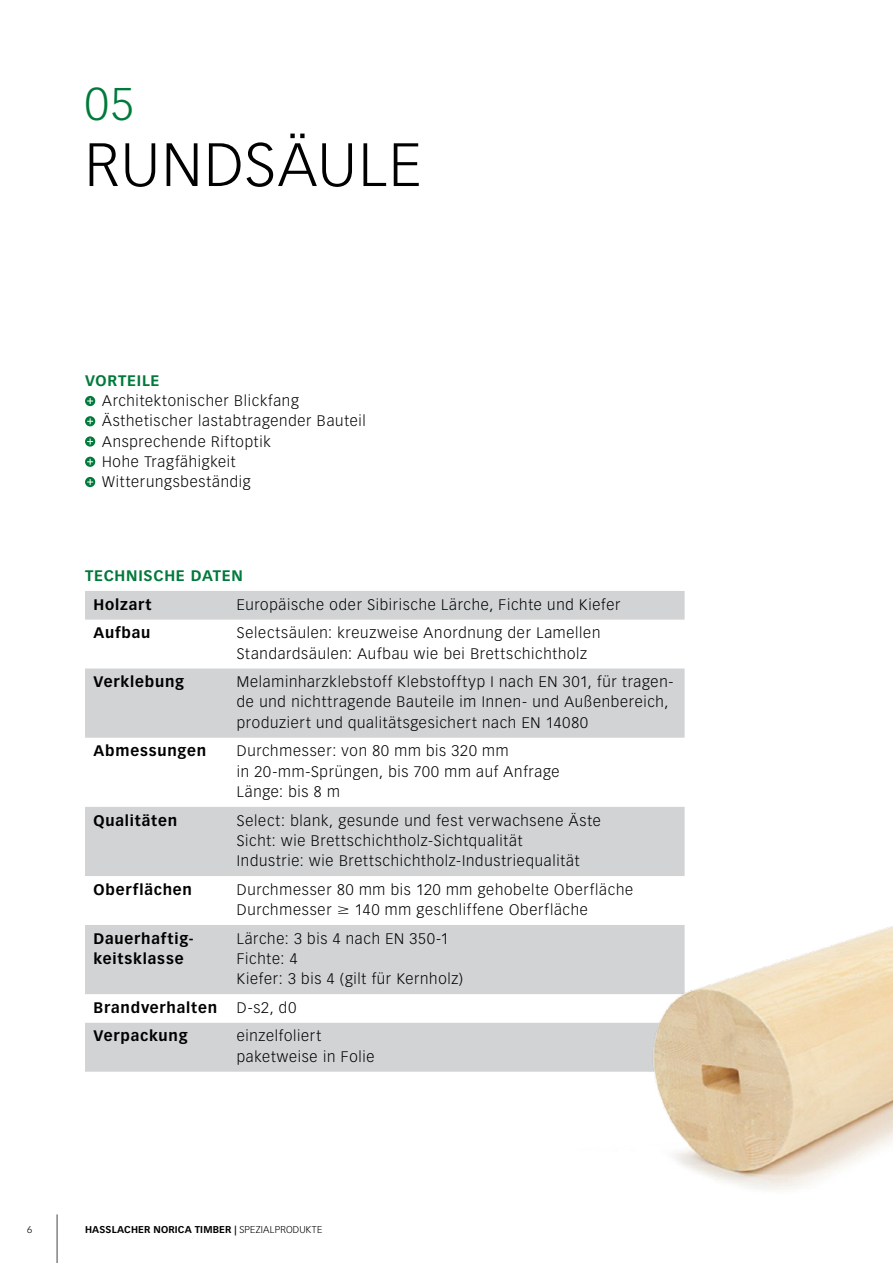
<style>
.page{position:relative;width:893px;height:1263px;background:#fff}
.page>*{position:absolute;margin:0;border:0;box-sizing:border-box;transform-origin:0 0}
.t1{font:300 60px "Vectora LT Pro";letter-spacing:.035em;color:#000}
.t2{font:300 45px "Vectora LT Pro";color:#007a3b}
.t3{font:300 15px/20.2px "Vectora LT Pro";letter-spacing:.05em;color:#000}
.t4{font:700 15px/20.2px "Vectora LT Pro";letter-spacing:.055em;color:#000}
.t5{font:700 15px "Vectora LT Pro";letter-spacing:.05em;color:#007a3b}
.t6{font:700 9.75px "Vectora LT Pro";letter-spacing:.02em;color:#000}
.t7{font:300 9.75px "Vectora LT Pro";color:#000}
.s1{font-family:"Mathematical Pi One";font-weight:400}
.s2{font-weight:300}
</style>
<div class="page">
<svg style="left:85px;top:396px;width:10px;height:10px"></svg>
<svg style="left:87px;top:398px;width:6px;height:6px"></svg>
<svg style="left:85px;top:416px;width:10px;height:10px"></svg>
<svg style="left:87px;top:418px;width:6px;height:6px"></svg>
<svg style="left:85px;top:436px;width:10px;height:11px"></svg>
<svg style="left:87px;top:438px;width:6px;height:6px"></svg>
<svg style="left:85px;top:457px;width:10px;height:10px"></svg>
<svg style="left:87px;top:459px;width:6px;height:6px"></svg>
<svg style="left:85px;top:477px;width:10px;height:10px"></svg>
<svg style="left:87px;top:479px;width:6px;height:6px"></svg>
<svg style="left:85px;top:591px;width:600px;height:481px;fill:#d1d3d5"></svg>
<img style="left:578px;top:923px;width:315px;height:267px">
<hr style="left:57px;top:1214px;width:1px;height:49px;background:#58595b">
<h2 class="t2" style="left:85px;top:77px;width:50px">05</h2>
<h1 class="t1" style="left:85px;top:128px;width:338px">RUNDSÄULE</h1>
<p class="t5" style="left:85px;top:371px;width:76px">VORTEILE</p>
<p class="t3" style="left:102px;top:391px;width:265px">Architektonischer Blickfang<br>Ästhetischer lastabtragender Bauteil<br>Ansprechende Riftoptik<br>Hohe Tragfähigkeit<br>Witterungsbeständig</p>
<p class="t5" style="left:85px;top:567px;width:159px">TECHNISCHE DATEN</p>
<p class="t4" style="left:94px;top:594px;width:60px">Holzart</p>
<p class="t3" style="left:237px;top:594px;width:385px">Europäische oder Sibirische Lärche, Fichte und Kiefer</p>
<p class="t4" style="left:94px;top:623px;width:58px">Aufbau</p>
<p class="t3" style="left:237px;top:623px;width:365px">Selectsäulen: kreuzweise Anordnung der Lamellen<br>Standardsäulen: Aufbau wie bei Brettschichtholz</p>
<p class="t4" style="left:94px;top:672px;width:92px">Verklebung</p>
<p class="t3" style="left:237px;top:672px;width:438px">Melaminharzklebstoff Klebstofftyp I nach EN 301, für tragen&shy;de und nichttragende Bauteile im Innen- und Außenbereich, produziert und qualitätsgesichert nach EN 14080</p>
<p class="t4" style="left:94px;top:741px;width:114px">Abmessungen</p>
<p class="t3" style="left:237px;top:741px;width:324px">Durchmesser: von 80 mm bis 320 mm<br>in 20-mm-Sprüngen, bis 700 mm auf Anfrage<br>Länge: bis 8 m</p>
<p class="t4" style="left:94px;top:810px;width:85px">Qualitäten</p>
<p class="t3" style="left:237px;top:810px;width:366px">Select: blank, gesunde und fest verwachsene Äste<br>Sicht: wie Brettschichtholz-Sichtqualität<br>Industrie: wie Brettschichtholz-Industriequalität</p>
<p class="t4" style="left:94px;top:879px;width:100px">Oberflächen</p>
<p class="t3" style="left:237px;top:879px;width:398px">Durchmesser 80 mm bis 120 mm gehobelte Oberfläche<br>Durchmesser <span class="s1">$</span> 140 mm geschliffene Oberfläche</p>
<p class="t4" style="left:94px;top:928px;width:102px">Dauerhaftig&shy;keitsklasse</p>
<p class="t3" style="left:237px;top:928px;width:228px">Lärche: 3 bis 4 nach EN 350-1<br>Fichte: 4<br>Kiefer: 3 bis 4 (gilt für Kernholz)</p>
<p class="t4" style="left:94px;top:997px;width:125px">Brandverhalten</p>
<p class="t3" style="left:237px;top:997px;width:61px">D-s2, d0</p>
<p class="t4" style="left:94px;top:1026px;width:96px">Verpackung</p>
<p class="t3" style="left:237px;top:1026px;width:139px">einzelfoliert paketweise in Folie</p>
<p class="t7" style="left:27px;top:1224px;width:7px">6</p>
<p class="t6" style="left:85px;top:1224px;width:239px">HASSLACHER NORICA TIMBER | <span class="s2">SPEZIALPRODUKTE</span></p>
</div>
